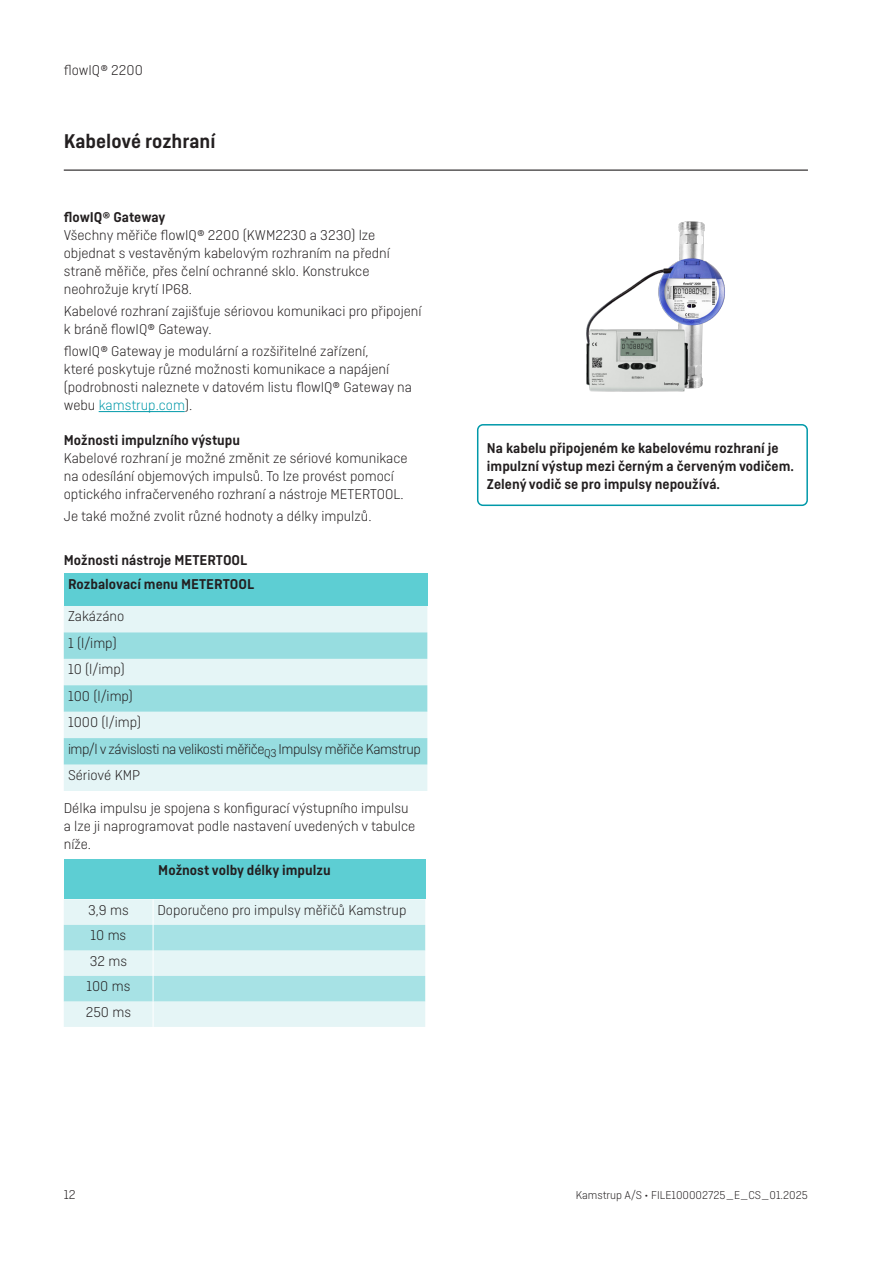
<style>
.page{position:relative;width:893px;height:1263px;background:#fff}
.page>*{position:absolute;margin:0;border:0;box-sizing:border-box;transform-origin:0 0}
.Heading1_long_ruler{font:600 21px "Ciutadella";color:#231f20}
.t1{font:300 15px/18px "Ciutadella";color:#231f20}
.Heading2{font:600 15px/18px "Ciutadella";color:#231f20}
.t2{font:300 15px "Ciutadella";letter-spacing:-.03em;color:#231f20}
.Normal_semibold{font:600 15px "Ciutadella";color:#231f20}
.t3{font:300 13.5px "Ciutadella";color:#231f20}
.t4{font:300 12px "Ciutadella";color:#231f20}
.s1{color:#0099a9}
</style>
<div class="page">
<hr style="left:64px;top:170px;width:744px;height:1px;background:#231f20">
<hr style="left:99px;top:411px;width:86px;height:1px;background:#0099a9">
<div style="left:64px;top:573px;width:363px;height:33px;background:#5dced3"></div>
<div style="left:64px;top:606px;width:363px;height:185px;background:#e5f5f6"></div>
<svg style="left:64px;top:632px;width:363px;height:132px;background:#b6e6e8"></svg>
<div style="left:64px;top:859px;width:361px;height:40px;background:#5dced3"></div>
<svg style="left:64px;top:899px;width:361px;height:128px;background:#ccedef"></svg>
<img style="left:586px;top:221px;width:139px;height:171px">
<div style="left:477px;top:424px;width:331px;height:82px;border:2px solid #0099a9;border-radius:5px"></div>
<p class="t1" style="left:64px;top:61px;width:81px">flowIQ® 2200</p>
<p class="Heading1_long_ruler" style="left:64px;top:129px;width:153px">Kabelové rozhraní</p>
<p class="Heading2" style="left:64px;top:208px;width:103px">flowIQ® Gateway</p>
<p class="t1" style="left:64px;top:226px;width:328px">Všechny měřiče flowIQ® 2200 (KWM2230 a 3230) lze objednat s vestavěným kabelovým rozhraním na přední straně měřiče, přes čelní ochranné sklo. Konstrukce neohrožuje krytí IP68.</p>
<p class="t1" style="left:64px;top:302px;width:359px">Kabelové rozhraní zajišťuje sériovou komunikaci pro připojení k bráně flowIQ® Gateway.</p>
<p class="t1" style="left:64px;top:342px;width:350px">flowIQ® Gateway je modulární a rozšiřitelné zařízení,<br>které poskytuje různé možnosti komunikace a napájení (podrobnosti naleznete v datovém listu flowIQ® Gateway na webu <span class="s1">kamstrup.com</span>).</p>
<p class="Heading2" style="left:64px;top:431px;width:178px">Možnosti impulzního výstupu</p>
<p class="t1" style="left:64px;top:449px;width:345px">Kabelové rozhraní je možné změnit ze sériové komunikace na odesílání objemových impulsů. To lze provést pomocí optického infračerveného rozhraní a nástroje METERTOOL.</p>
<p class="t1" style="left:64px;top:507px;width:309px">Je také možné zvolit různé hodnoty a délky impulzů.</p>
<p class="Heading2" style="left:64px;top:551px;width:185px">Možnosti nástroje METERTOOL</p>
<p class="Normal_semibold" style="left:68px;top:575px;width:188px">Rozbalovací menu METERTOOL</p>
<p class="t1" style="left:68px;top:607px;width:58px">Zakázáno</p>
<p class="t1" style="left:68px;top:634px;width:50px">1 (l/imp)</p>
<p class="t1" style="left:68px;top:660px;width:58px">10 (l/imp)</p>
<p class="t1" style="left:68px;top:687px;width:66px">100 (l/imp)</p>
<p class="t1" style="left:68px;top:713px;width:75px">1000 (l/imp)</p>
<p class="t2" style="left:68px;top:741px;width:354px">imp/l v závislosti na velikosti měřiče<sub>Q3</sub> Impulsy měřiče Kamstrup</p>
<p class="t1" style="left:68px;top:766px;width:74px">Sériové KMP</p>
<p class="t1" style="left:64px;top:799px;width:353px">Délka impulsu je spojena s konfigurací výstupního impulsu a lze ji naprogramovat podle nastavení uvedených v tabulce níže.</p>
<p class="Normal_semibold" style="left:158px;top:861px;width:174px">Možnost volby délky impulzu</p>
<p class="t1" style="left:88px;top:901px;width:42px">3,9 ms</p>
<p class="t1" style="left:157px;top:901px;width:251px">Doporučeno pro impulsy měřičů Kamstrup</p>
<p class="t1" style="left:91px;top:926px;width:37px">10 ms</p>
<p class="t1" style="left:90px;top:952px;width:39px">32 ms</p>
<p class="t1" style="left:86px;top:977px;width:45px">100 ms</p>
<p class="t1" style="left:86px;top:1003px;width:47px">250 ms</p>
<p class="Heading2" style="left:487px;top:439px;width:309px">Na kabelu připojeném ke kabelovému rozhraní je impulzní výstup mezi černým a červeným vodičem.<br>Zelený vodič se pro impulsy nepoužívá.</p>
<p class="t3" style="left:64px;top:1187px;width:13px">12</p>
<p class="t4" style="left:576px;top:1189px;width:234px">Kamstrup A/S • FILE100002725_E_CS_01.2025</p>
</div>
